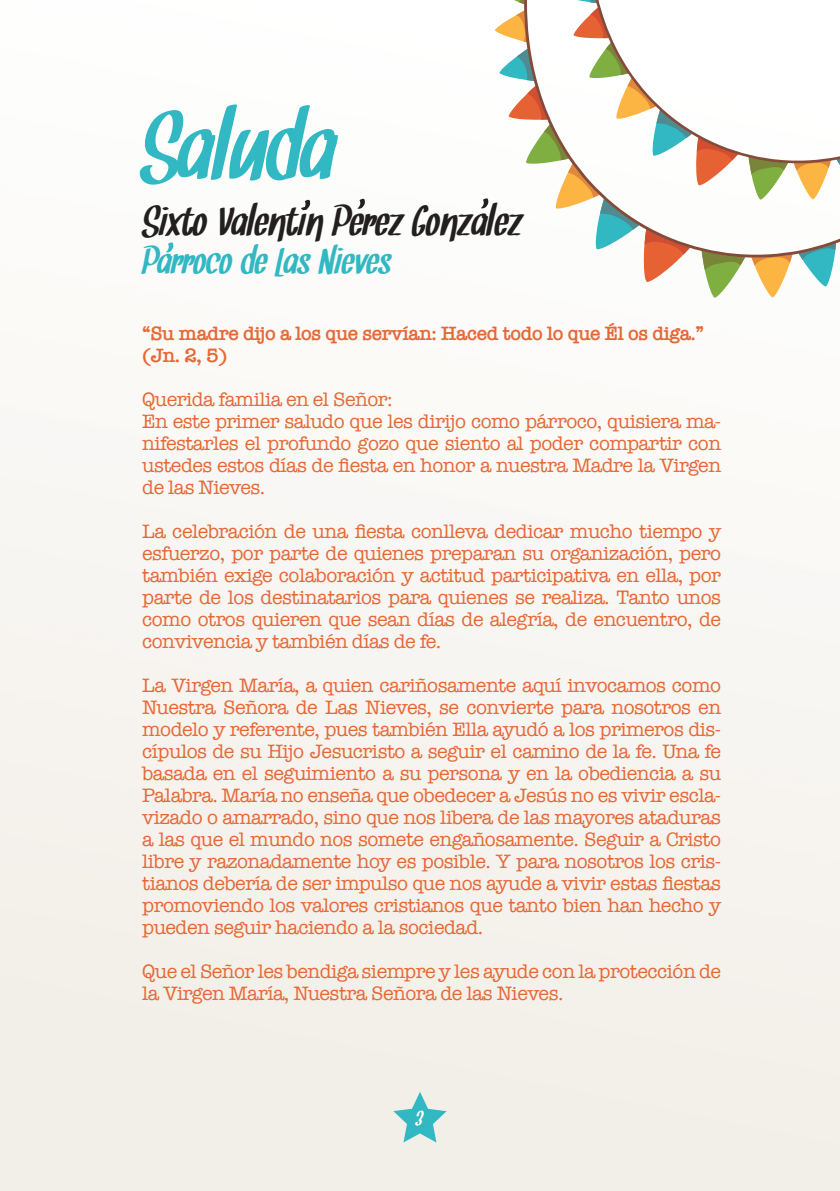
<style>
.page{position:relative;width:840px;height:1191px;background:#fff}
.page>*{position:absolute;margin:0;border:0;box-sizing:border-box;transform-origin:0 0}
.t1{font:100px "Snickles";color:#31b8c2}
.t2{font:44px "Snickles";color:#231f20}
.t3{font:40px "Snickles";color:#31b8c2}
.t4{font:21.8px "Snickles";color:#fff}
.t5{font:20px/22px "American Typewriter";letter-spacing:-.025em;color:#e66837;text-align:justify}
.t6{font:600 20px "American Typewriter";letter-spacing:-.025em;color:#e66837}
</style>
<div class="page">
<svg style="left:393px;top:1091px;width:53px;height:51px;background:#a1d8d8"></svg>
<svg style="left:494px;top:0;width:345px;height:298px"></svg>
<svg style="left:587px;top:0;width:252px;height:163px"></svg>
<svg style="left:302px;top:200px;width:8px;height:10px"></svg>
<svg style="left:357px;top:199px;width:8px;height:10px"></svg>
<svg style="left:480px;top:198px;width:8px;height:10px"></svg>
<svg style="left:166px;top:242px;width:7px;height:10px"></svg>
<p class="t1" style="left:143px;top:103px;width:196px">Saluda</p>
<p class="t2" style="left:143px;top:201px;width:382px">Sixto Valentin Perez Gonzalez</p>
<p class="t3" style="left:143px;top:243px;width:250px">Parroco de Las Nieves</p>
<p class="t6" style="left:142px;top:318px;width:563px">“Su madre dijo a los que servían: Haced todo lo que Él os diga.”</p>
<p class="t6" style="left:142px;top:340px;width:87px">(Jn. 2, 5)</p>
<p class="t5" style="left:142px;top:387px;width:252px">Querida familia en el Señor:</p>
<p class="t5" style="left:142px;top:409px;width:580px">En este primer saludo que les dirijo como párroco, quisiera ma&shy;nifestarles el profundo gozo que siento al poder compartir con ustedes estos días de fiesta en honor a nuestra Madre la Virgen de las Nieves.</p>
<p class="t5" style="left:142px;top:519px;width:580px">La celebración de una fiesta conlleva dedicar mucho tiempo y esfuerzo, por parte de quienes preparan su organización, pero también exige colaboración y actitud participativa en ella, por parte de los destinatarios para quienes se realiza. Tanto unos como otros quieren que sean días de alegría, de encuentro, de convivencia y también días de fe.</p>
<p class="t5" style="left:142px;top:673px;width:580px">La Virgen María, a quien cariñosamente aquí invocamos como Nuestra Señora de Las Nieves, se convierte para nosotros en modelo y referente, pues también Ella ayudó a los primeros dis&shy;cípulos de su Hijo Jesucristo a seguir el camino de la fe. Una fe basada en el seguimiento a su persona y en la obediencia a su Palabra. María no enseña que obedecer a Jesús no es vivir escla&shy;vizado o amarrado, sino que nos libera de las mayores ataduras a las que el mundo nos somete engañosamente. Seguir a Cristo libre y razonadamente hoy es posible. Y para nosotros los cris&shy;tianos debería de ser impulso que nos ayude a vivir estas fiestas promoviendo los valores cristianos que tanto bien han hecho y pueden seguir haciendo a la sociedad.</p>
<p class="t5" style="left:142px;top:959px;width:580px">Que el Señor les bendiga siempre y les ayude con la protección de la Virgen María, Nuestra Señora de las Nieves.</p>
<p class="t4" style="left:416px;top:1108px;width:9px">3</p>
</div>
